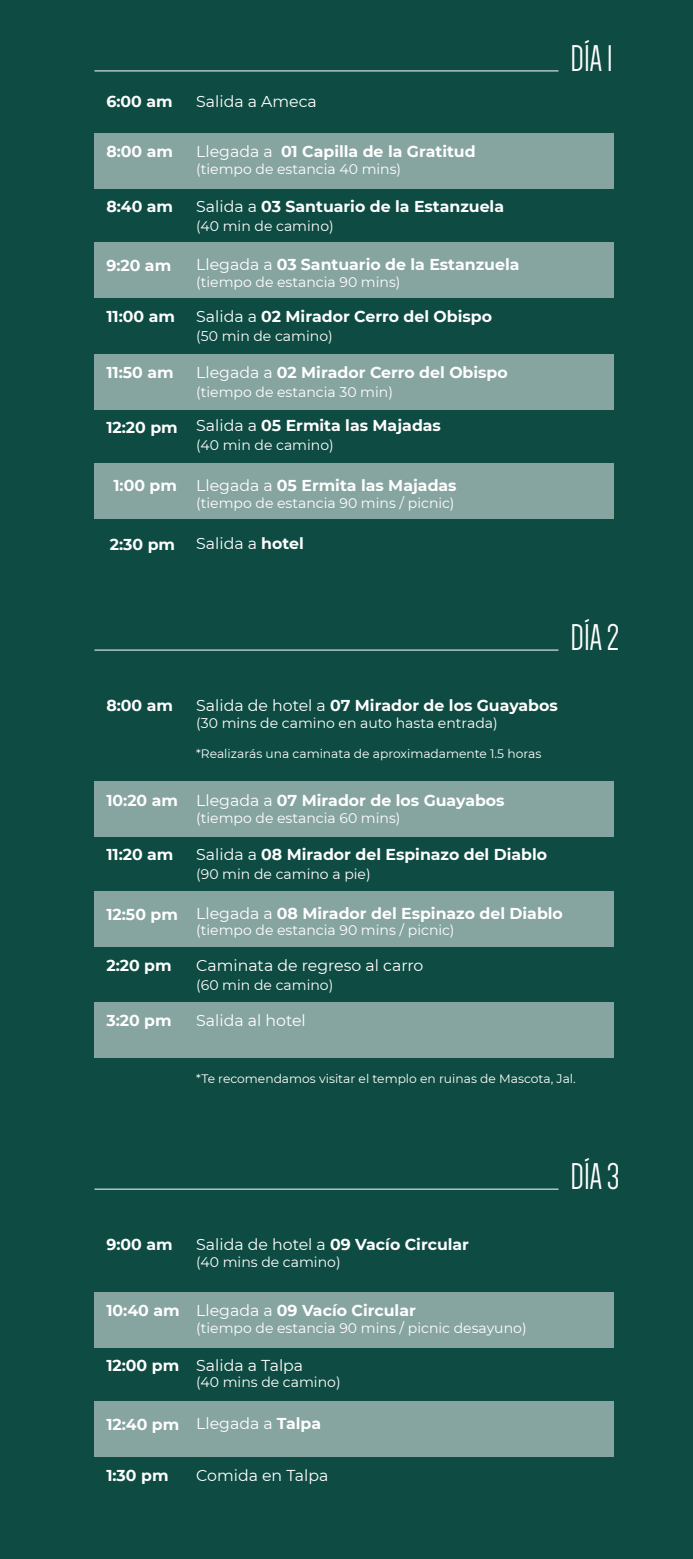
<style>
.page{position:relative;width:693px;height:1559px;background:#fff}
.page>*{position:absolute;margin:0;border:0;box-sizing:border-box;transform-origin:0 0}
.t1{font:38.32px "Dense";color:#fff}
.t2{font:700 15.75px "Montserrat";color:#fff}
.t3{font:15.75px "Montserrat";color:#fff}
.t4{font:14px "Montserrat";color:#fff}
.t5{font:12.25px "Montserrat";color:#fff}
.s1{font-weight:400}
.s2{font-weight:700}
</style>
<div class="page">
<div style="left:0;top:0;width:693px;height:1558px;background:#0e4b42"></div>
<div style="left:94px;top:133px;width:520px;height:56px;background:#86a4a0"></div>
<div style="left:94px;top:242px;width:520px;height:56px;background:#86a4a0"></div>
<div style="left:94px;top:354px;width:520px;height:55px;background:#86a4a0"></div>
<div style="left:94px;top:463px;width:520px;height:56px;background:#86a4a0"></div>
<hr style="left:94px;top:71px;width:464px;height:1px;background:#fff">
<div style="left:94px;top:781px;width:520px;height:56px;background:#86a4a0"></div>
<div style="left:94px;top:890px;width:520px;height:56px;background:#86a4a0"></div>
<div style="left:94px;top:1002px;width:520px;height:55px;background:#86a4a0"></div>
<hr style="left:94px;top:650px;width:464px;height:1px;background:#fff">
<div style="left:94px;top:1291px;width:520px;height:56px;background:#86a4a0"></div>
<div style="left:94px;top:1401px;width:520px;height:55px;background:#86a4a0"></div>
<hr style="left:94px;top:1188px;width:464px;height:1px;background:#fff">
<p class="t2" style="left:106px;top:90px;width:68px">6:00 am</p>
<p class="t3" style="left:196px;top:90px;width:122px">Salida a Ameca</p>
<p class="t2" style="left:106px;top:140px;width:68px">8:00 am</p>
<p class="t2" style="left:106px;top:195px;width:68px">8:40 am</p>
<p class="t2" style="left:106px;top:254px;width:66px">9:20 am</p>
<p class="t2" style="left:106px;top:305px;width:70px">11:00 am</p>
<p class="t2" style="left:106px;top:361px;width:69px">11:50 am</p>
<p class="t2" style="left:106px;top:416px;width:73px">12:20 pm</p>
<p class="t2" style="left:113px;top:474px;width:65px">1:00 pm</p>
<p class="t2" style="left:196px;top:140px;width:281px"><span class="s1">Llegada a</span> 01 Capilla de la Gratitud</p>
<p class="t4" style="left:196px;top:160px;width:206px">(tiempo de estancia 40 mins)</p>
<p class="t2" style="left:196px;top:195px;width:309px"><span class="s1">Salida a</span> 03 Santuario de la Estanzuela</p>
<p class="t4" style="left:196px;top:216px;width:139px">(40 min de camino)</p>
<p class="t2" style="left:196px;top:253px;width:325px"><span class="s1">Llegada a</span> 03 Santuario de la Estanzuela</p>
<p class="t4" style="left:196px;top:272px;width:206px">(tiempo de estancia 90 mins)</p>
<p class="t2" style="left:196px;top:305px;width:297px"><span class="s1">Salida a</span> 02 Mirador Cerro del Obispo</p>
<p class="t4" style="left:196px;top:327px;width:138px">(50 min de camino)</p>
<p class="t2" style="left:196px;top:361px;width:313px"><span class="s1">Llegada a</span> 02 Mirador Cerro del Obispo</p>
<p class="t4" style="left:196px;top:382px;width:198px">(tiempo de estancia 30 min)</p>
<p class="t2" style="left:196px;top:414px;width:246px"><span class="s1">Salida a</span> 05 Ermita las Majadas</p>
<p class="t4" style="left:196px;top:435px;width:139px">(40 min de camino)</p>
<p class="t2" style="left:196px;top:474px;width:262px"><span class="s1">Llegada a</span> 05 Ermita las Majadas</p>
<p class="t4" style="left:196px;top:493px;width:260px">(tiempo de estancia 90 mins / picnic)</p>
<p class="t2" style="left:110px;top:533px;width:67px">2:30 pm</p>
<p class="t3" style="left:196px;top:532px;width:109px">Salida a <span class="s2">hotel</span></p>
<h1 class="t1" style="left:571px;top:39px;width:44px">DÍA 1</h1>
<h1 class="t1" style="left:571px;top:618px;width:50px">DÍA 2</h1>
<p class="t2" style="left:106px;top:694px;width:68px">8:00 am</p>
<p class="t2" style="left:196px;top:694px;width:363px"><span class="s1">Salida de hotel a</span> 07 Mirador de los Guayabos</p>
<p class="t4" style="left:196px;top:713px;width:303px">(30 mins de camino en auto hasta entrada)</p>
<p class="t5" style="left:196px;top:745px;width:347px">*Realizarás una caminata de aproximadamente 1.5 horas</p>
<p class="t2" style="left:106px;top:788px;width:73px">10:20 am</p>
<p class="t2" style="left:196px;top:788px;width:310px"><span class="s1">Llegada a</span> 07 Mirador de los Guayabos</p>
<p class="t4" style="left:196px;top:808px;width:206px">(tiempo de estancia 60 mins)</p>
<p class="t2" style="left:106px;top:843px;width:69px">11:20 am</p>
<p class="t2" style="left:196px;top:843px;width:353px"><span class="s1">Salida a</span> 08 Mirador del Espinazo del Diablo</p>
<p class="t4" style="left:196px;top:864px;width:176px">(90 min de camino a pie)</p>
<p class="t2" style="left:106px;top:902px;width:73px">12:50 pm</p>
<p class="t2" style="left:106px;top:953px;width:67px">2:20 pm</p>
<p class="t2" style="left:196px;top:901px;width:368px"><span class="s1">Llegada a</span> 08 Mirador del Espinazo del Diablo</p>
<p class="t4" style="left:196px;top:920px;width:260px">(tiempo de estancia 90 mins / picnic)</p>
<p class="t3" style="left:196px;top:954px;width:229px">Caminata de regreso al carro</p>
<p class="t4" style="left:196px;top:975px;width:139px">(60 min de camino)</p>
<p class="t2" style="left:106px;top:1009px;width:67px">3:20 pm</p>
<p class="t3" style="left:196px;top:1010px;width:111px">Salida al hotel</p>
<p class="t5" style="left:196px;top:1070px;width:381px">*Te recomendamos visitar el templo en ruinas de Mascota, Jal.</p>
<h1 class="t1" style="left:571px;top:1157px;width:51px">DÍA 3</h1>
<p class="t2" style="left:106px;top:1233px;width:68px">9:00 am</p>
<p class="t2" style="left:196px;top:1233px;width:274px"><span class="s1">Salida de hotel a</span> 09 Vacío Circular</p>
<p class="t4" style="left:196px;top:1252px;width:146px">(40 mins de camino)</p>
<p class="t2" style="left:106px;top:1299px;width:75px">10:40 am</p>
<p class="t2" style="left:196px;top:1299px;width:221px"><span class="s1">Llegada a</span> 09 Vacío Circular</p>
<p class="t4" style="left:196px;top:1318px;width:332px">(tiempo de estancia 90 mins / picnic desayuno)</p>
<p class="t2" style="left:106px;top:1353px;width:74px">12:00 pm</p>
<p class="t3" style="left:196px;top:1354px;width:109px">Salida a Talpa</p>
<p class="t4" style="left:196px;top:1372px;width:146px">(40 mins de camino)</p>
<p class="t2" style="left:106px;top:1413px;width:74px">12:40 pm</p>
<p class="t2" style="left:106px;top:1464px;width:64px">1:30 pm</p>
<p class="t3" style="left:196px;top:1412px;width:126px">Llegada a <span class="s2">Talpa</span></p>
<p class="t3" style="left:196px;top:1464px;width:134px">Comida en Talpa</p>
</div>
